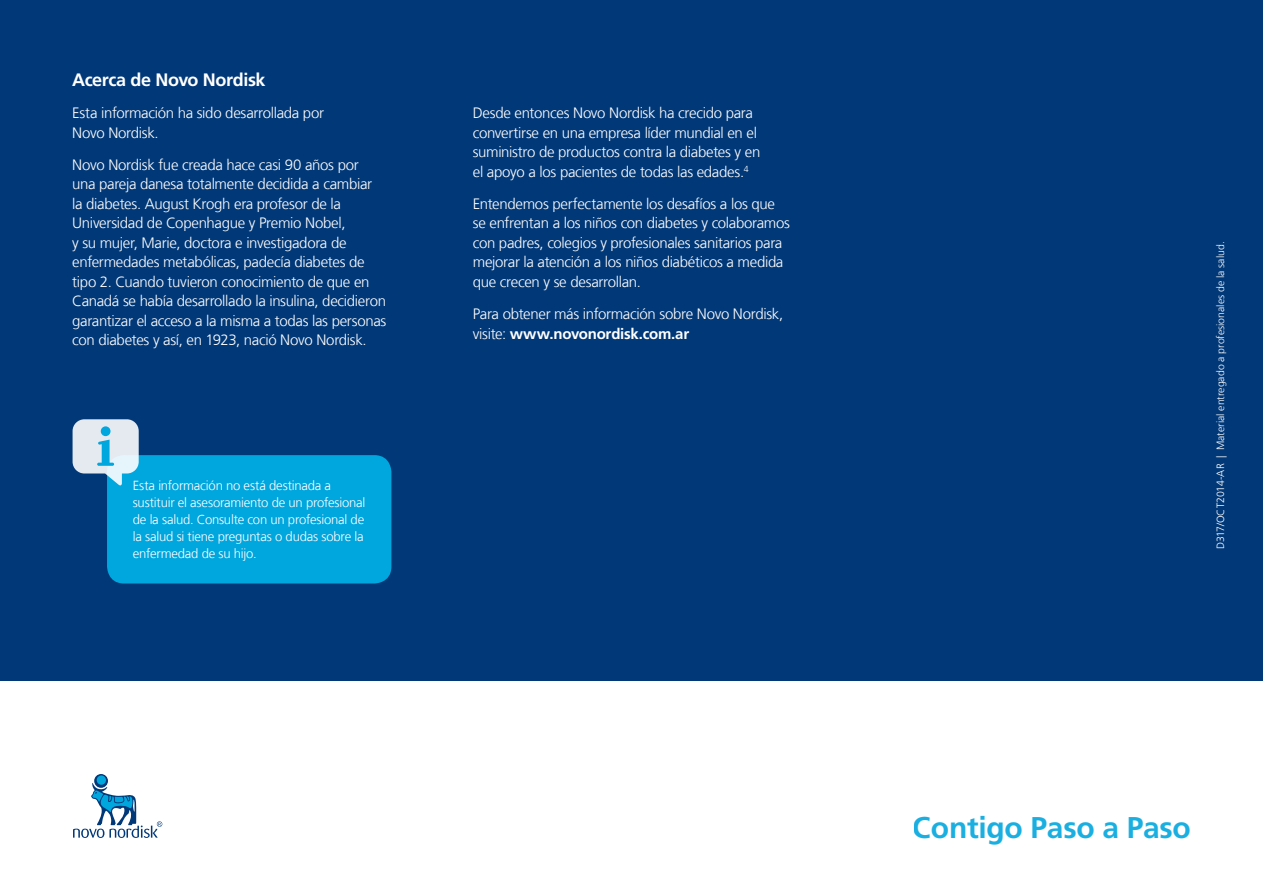
<style>
.page{position:relative;width:1263px;height:893px;background:#fff}
.page>*{position:absolute;margin:0;border:0;box-sizing:border-box;transform-origin:0 0}
.t1{font:700 30px "Frutiger LT Com";letter-spacing:-.01em;color:#00a6de}
.t2{font:700 18px "Frutiger LT Com";letter-spacing:-.025em;color:#fff}
.t3{font:300 15px/19.5px "Frutiger LT Com";letter-spacing:-.02em;color:#fff}
.t4{font:300 13.2px/17px "Frutiger LT Com";letter-spacing:-.015em;color:#fff}
.t5{font:300 10.5px "Frutiger LT Com";color:#fff}
.s1{font-weight:700}
</style>
<div class="page">
<svg style="left:94px;top:774px;width:14px;height:14px"></svg>
<div style="left:97px;top:775px;width:9px;height:10px;background:#00a6de;border-radius:50%"></div>
<svg style="left:73px;top:783px;width:89px;height:55px"></svg>
<div style="left:0;top:0;width:1263px;height:680px;background:#003878"></div>
<div style="left:107px;top:455px;width:284px;height:128px;background:#00a6de;border-radius:17px"></div>
<svg style="left:73px;top:419px;width:66px;height:66px"></svg>
<div style="left:101px;top:426px;width:9px;height:10px;background:#00a6de;border-radius:50%"></div>
<p class="t2" style="left:72px;top:69px;width:195px">Acerca de Novo Nordisk</p>
<p class="t3" style="left:72px;top:103px;width:253px">Esta información ha sido desarrollada por<br>Novo Nordisk.</p>
<p class="t3" style="left:72px;top:155px;width:316px">Novo Nordisk fue creada hace casi 90 años por<br>una pareja danesa totalmente decidida a cambiar<br>la diabetes. August Krogh era profesor de la Universidad de Copenhague y Premio Nobel,<br>y su mujer, Marie, doctora e investigadora de enfermedades metabólicas, padecía diabetes de tipo 2. Cuando tuvieron conocimiento de que en Canadá se había desarrollado la insulina, decidieron garantizar el acceso a la misma a todas las personas con diabetes y así, en 1923, nació Novo Nordisk.</p>
<p class="t4" style="left:133px;top:478px;width:234px">Esta información no está destinada a sustituir el asesoramiento de un profesional de la salud. Consulte con un profesional de la salud si tiene preguntas o dudas sobre la enfermedad de su hijo.</p>
<p class="t3" style="left:473px;top:103px;width:289px">Desde entonces Novo Nordisk ha crecido para convertirse en una empresa líder mundial en el suministro de productos contra la diabetes y en el apoyo a los pacientes de todas las edades.<sup>4</sup></p>
<p class="t3" style="left:473px;top:194px;width:319px">Entendemos perfectamente los desafíos a los que se enfrentan a los niños con diabetes y colaboramos con padres, colegios y profesionales sanitarios para mejorar la atención a los niños diabéticos a medida que crecen y se desarrollan.</p>
<p class="t3" style="left:473px;top:304px;width:312px">Para obtener más información sobre Novo Nordisk, visite: <span class="s1">www.novonordisk.com.ar</span></p>
<p class="t5" style="left:1214px;top:549px;width:309px;rotate:-90deg">D317/OCT2014-AR | Material entregado a profesionales de la salud.</p>
<h1 class="t1" style="left:913px;top:810px;width:279px">Contigo Paso a Paso</h1>
</div>
